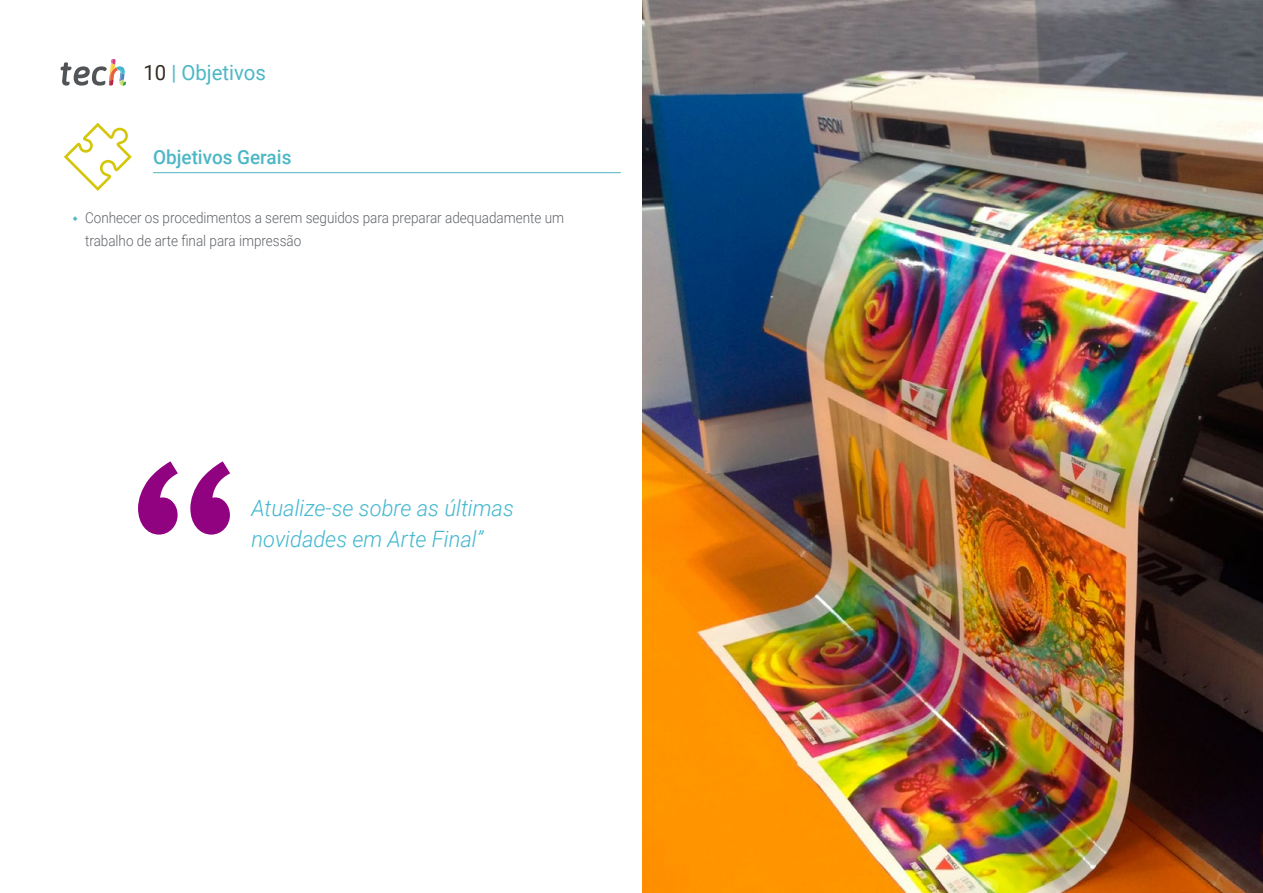
<style>
.page{position:relative;width:1263px;height:893px;background:#fff}
.page>*{position:absolute;margin:0;border:0;box-sizing:border-box;transform-origin:0 0}
.t1{font:italic 300 22.5px/31.5px "Roboto";color:#43b7cf}
.t2{font:21px "Roboto";color:#4db7c5}
.t3{font:500 19.5px "Roboto";color:#4db7c5}
.t4{font:300 15px/22.5px "Roboto";color:#61646a;scale:.9 1}
.s1{color:#312e20}
</style>
<div class="page">
<hr style="left:153px;top:172px;width:468px;height:1px;background:#4db7c5">
<svg style="left:64px;top:123px;width:68px;height:68px"></svg>
<img style="left:642px;top:0;width:621px;height:893px">
<svg style="left:138px;top:461px;width:92px;height:74px"></svg>
<svg style="left:61px;top:59px;width:65px;height:27px"></svg>
<h2 class="t2" style="left:144px;top:57px;width:124px"><span class="s1">10</span> | Objetivos</h2>
<h3 class="t3" style="left:153px;top:144px;width:140px">Objetivos Gerais</h3>
<p class="t4" style="left:85px;top:206px;width:534px">Conhecer os procedimentos a serem seguidos para preparar adequadamente um trabalho de arte final para impressão</p>
<h1 class="t1" style="left:251px;top:491px;width:264px">Atualize-se sobre as últimas novidades em Arte Final”</h1>
</div>
